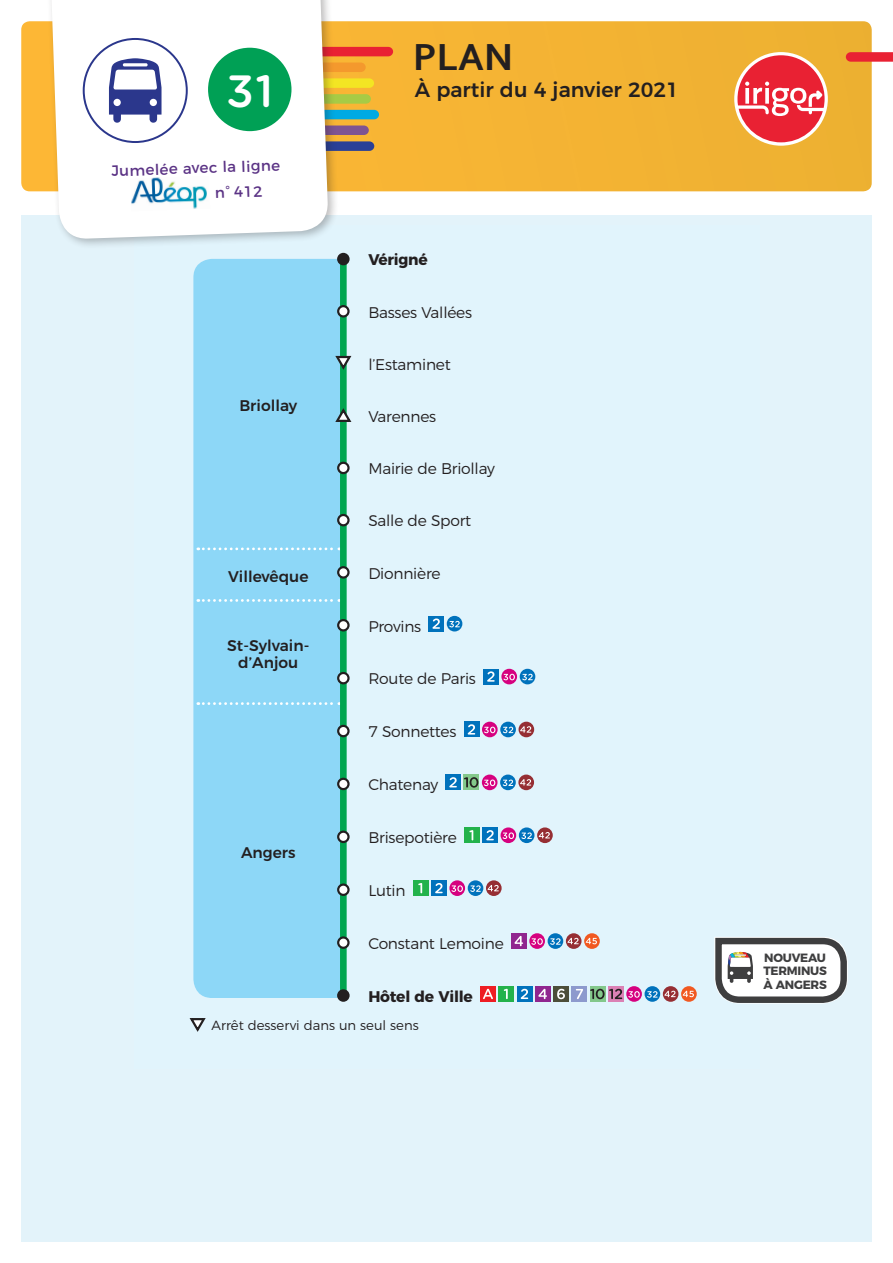
<style>
.page{position:relative;width:893px;height:1263px;background:#fff}
.page>*{position:absolute;margin:0;border:0;box-sizing:border-box;transform-origin:0 0}
.t1{font:500 45.15px "Gotham Rounded";color:#fff}
.t2{font:700 39.45px "Corbel";color:#231f20}
.t3{font:500 20.55px "Montserrat";color:#231f20}
.t4{font:300 15.45px "Montserrat";letter-spacing:-.015em;color:#231f20}
.t5{font:500 15.45px/16.5px "Montserrat";color:#231f20;text-align:center}
.t6{font:700 15.45px "Montserrat";letter-spacing:-.015em;color:#231f20}
.t7{font:15px/25.5px "Montserrat";color:#5b3385}
.t8{font:300 13.2px "Montserrat";color:#231f20}
.t9{font:700 12px/13.5px "Montserrat";letter-spacing:-.02em;color:#3e3e3f;text-align:justify}
</style>
<div class="page">
<div style="left:21px;top:215px;width:851px;height:1026px;background:#e3f3fa"></div>
<div style="left:193px;top:259px;width:147px;height:739px;background:#8dd7f7"></div>
<svg style="left:198px;top:547px;width:142px;height:3px"></svg>
<svg style="left:198px;top:599px;width:142px;height:3px"></svg>
<svg style="left:198px;top:702px;width:142px;height:3px"></svg>
<div style="left:340px;top:259px;width:7px;height:739px;background:#00a54f"></div>
<svg style="left:337px;top:253px;width:13px;height:12px"></svg>
<svg style="left:337px;top:305px;width:13px;height:13px"></svg>
<svg style="left:334px;top:354px;width:18px;height:18px"></svg>
<svg style="left:334px;top:406px;width:18px;height:18px"></svg>
<svg style="left:337px;top:462px;width:13px;height:12px"></svg>
<svg style="left:337px;top:514px;width:13px;height:12px"></svg>
<svg style="left:337px;top:566px;width:13px;height:13px"></svg>
<div style="left:428px;top:616px;width:16px;height:15px;background:#0072bc"></div>
<svg style="left:432px;top:618px;width:8px;height:11px"></svg>
<div style="left:447px;top:616px;width:15px;height:15px;background:#0072bc;border-radius:50%"></div>
<svg style="left:449px;top:621px;width:11px;height:6px"></svg>
<svg style="left:337px;top:619px;width:13px;height:12px"></svg>
<div style="left:483px;top:669px;width:16px;height:15px;background:#0072bc"></div>
<svg style="left:487px;top:671px;width:8px;height:11px"></svg>
<svg style="left:501px;top:669px;width:16px;height:15px"></svg>
<svg style="left:504px;top:674px;width:11px;height:6px"></svg>
<svg style="left:520px;top:669px;width:15px;height:15px"></svg>
<svg style="left:522px;top:674px;width:11px;height:6px"></svg>
<svg style="left:337px;top:672px;width:13px;height:12px"></svg>
<div style="left:464px;top:722px;width:15px;height:15px;background:#0072bc"></div>
<svg style="left:468px;top:724px;width:7px;height:10px"></svg>
<svg style="left:482px;top:722px;width:16px;height:15px"></svg>
<svg style="left:484px;top:727px;width:11px;height:6px"></svg>
<svg style="left:500px;top:722px;width:16px;height:15px"></svg>
<svg style="left:503px;top:727px;width:10px;height:6px"></svg>
<div style="left:519px;top:722px;width:15px;height:15px;background:#962e33;border-radius:50%"></div>
<svg style="left:520px;top:726px;width:11px;height:7px"></svg>
<svg style="left:337px;top:725px;width:13px;height:12px"></svg>
<div style="left:445px;top:774px;width:16px;height:16px;background:#0072bc"></div>
<svg style="left:449px;top:777px;width:8px;height:10px"></svg>
<div style="left:464px;top:774px;width:15px;height:16px;background:#83c88b"></div>
<svg style="left:464px;top:777px;width:14px;height:11px"></svg>
<svg style="left:482px;top:774px;width:15px;height:16px"></svg>
<svg style="left:484px;top:779px;width:11px;height:7px"></svg>
<svg style="left:500px;top:774px;width:16px;height:16px"></svg>
<svg style="left:503px;top:779px;width:10px;height:7px"></svg>
<svg style="left:518px;top:774px;width:16px;height:16px"></svg>
<svg style="left:520px;top:779px;width:11px;height:7px"></svg>
<svg style="left:337px;top:778px;width:13px;height:12px"></svg>
<div style="left:464px;top:827px;width:16px;height:16px;background:#23b24b"></div>
<svg style="left:469px;top:830px;width:4px;height:10px"></svg>
<div style="left:482px;top:827px;width:16px;height:16px;background:#0072bc"></div>
<svg style="left:486px;top:830px;width:8px;height:10px"></svg>
<div style="left:501px;top:827px;width:15px;height:16px;background:#d6017f;border-radius:50%"></div>
<svg style="left:503px;top:832px;width:11px;height:7px"></svg>
<div style="left:519px;top:827px;width:15px;height:16px;background:#0072bc;border-radius:50%"></div>
<svg style="left:521px;top:832px;width:11px;height:7px"></svg>
<svg style="left:537px;top:827px;width:16px;height:16px"></svg>
<svg style="left:539px;top:832px;width:11px;height:6px"></svg>
<svg style="left:337px;top:830px;width:13px;height:13px"></svg>
<div style="left:480px;top:986px;width:16px;height:16px;background:#ee1d23"></div>
<svg style="left:483px;top:989px;width:10px;height:10px"></svg>
<div style="left:498px;top:986px;width:16px;height:16px;background:#23b24b"></div>
<svg style="left:504px;top:989px;width:4px;height:10px"></svg>
<div style="left:517px;top:986px;width:15px;height:16px;background:#0072bc"></div>
<svg style="left:521px;top:989px;width:7px;height:10px"></svg>
<div style="left:535px;top:986px;width:16px;height:16px;background:#90268f"></div>
<svg style="left:538px;top:989px;width:9px;height:10px"></svg>
<div style="left:553px;top:986px;width:16px;height:16px;background:#4c4e39"></div>
<svg style="left:557px;top:989px;width:8px;height:10px"></svg>
<div style="left:571px;top:986px;width:16px;height:16px;background:#8d9acd"></div>
<svg style="left:576px;top:989px;width:7px;height:10px"></svg>
<div style="left:590px;top:986px;width:15px;height:16px;background:#83c88b"></div>
<div style="left:608px;top:986px;width:16px;height:16px;background:#db81b5"></div>
<svg style="left:590px;top:989px;width:32px;height:10px"></svg>
<svg style="left:626px;top:986px;width:16px;height:16px"></svg>
<svg style="left:628px;top:991px;width:12px;height:7px"></svg>
<div style="left:645px;top:986px;width:15px;height:16px;background:#0072bc;border-radius:50%"></div>
<svg style="left:647px;top:991px;width:11px;height:7px"></svg>
<svg style="left:663px;top:986px;width:15px;height:16px"></svg>
<svg style="left:664px;top:991px;width:12px;height:6px"></svg>
<svg style="left:681px;top:986px;width:16px;height:16px"></svg>
<svg style="left:683px;top:991px;width:11px;height:6px"></svg>
<svg style="left:337px;top:989px;width:13px;height:13px"></svg>
<div style="left:413px;top:880px;width:16px;height:16px;background:#23b24b"></div>
<svg style="left:418px;top:883px;width:4px;height:10px"></svg>
<div style="left:431px;top:880px;width:16px;height:16px;background:#0072bc"></div>
<svg style="left:435px;top:883px;width:8px;height:10px"></svg>
<svg style="left:449px;top:880px;width:16px;height:16px"></svg>
<svg style="left:452px;top:885px;width:11px;height:7px"></svg>
<svg style="left:468px;top:880px;width:15px;height:16px"></svg>
<svg style="left:470px;top:885px;width:11px;height:7px"></svg>
<svg style="left:486px;top:880px;width:16px;height:16px"></svg>
<svg style="left:488px;top:885px;width:11px;height:6px"></svg>
<svg style="left:337px;top:883px;width:13px;height:13px"></svg>
<div style="left:511px;top:933px;width:16px;height:16px;background:#90268f"></div>
<svg style="left:514px;top:936px;width:9px;height:10px"></svg>
<svg style="left:529px;top:933px;width:16px;height:16px"></svg>
<svg style="left:531px;top:938px;width:12px;height:7px"></svg>
<div style="left:548px;top:933px;width:15px;height:16px;background:#0072bc;border-radius:50%"></div>
<svg style="left:550px;top:938px;width:11px;height:7px"></svg>
<svg style="left:566px;top:933px;width:15px;height:16px"></svg>
<svg style="left:567px;top:938px;width:12px;height:6px"></svg>
<svg style="left:584px;top:933px;width:16px;height:16px"></svg>
<svg style="left:586px;top:938px;width:11px;height:6px"></svg>
<svg style="left:337px;top:936px;width:13px;height:13px"></svg>
<svg style="left:189px;top:1018px;width:17px;height:14px"></svg>
<div style="left:21px;top:21px;width:851px;height:170px;background:#f4b333;border-radius:9px"></div>
<svg style="left:339px;top:63px;width:27px;height:9px"></svg>
<svg style="left:339px;top:78px;width:35px;height:10px"></svg>
<svg style="left:339px;top:94px;width:32px;height:10px"></svg>
<svg style="left:339px;top:110px;width:40px;height:9px"></svg>
<svg style="left:339px;top:125px;width:30px;height:10px"></svg>
<svg style="left:339px;top:141px;width:35px;height:10px"></svg>
<svg style="left:339px;top:47px;width:54px;height:9px"></svg>
<svg style="left:734px;top:52px;width:94px;height:94px"></svg>
<svg style="left:737px;top:55px;width:88px;height:87px;background:#ee625c"></svg>
<div style="left:794px;top:91px;width:9px;height:10px;background:#e92133;border-radius:50%"></div>
<svg style="left:846px;top:52px;width:47px;height:10px"></svg>
<div style="left:46px;top:0;width:293px;height:250px;background:#231f20;opacity:.3"></div>
<svg style="left:50px;top:0;width:279px;height:240px;fill:#fff"></svg>
<div style="left:84px;top:39px;width:103px;height:103px;background:#fff;border-radius:50%"></div>
<div style="left:83px;top:38px;width:105px;height:105px;border:2px solid #2b378c;border-radius:50%"></div>
<svg style="left:109px;top:58px;width:53px;height:65px"></svg>
<img style="left:130px;top:176px;width:80px;height:35px">
<div style="left:208px;top:48px;width:83px;height:83px;background:#00a055;border-radius:50%"></div>
<svg style="left:714px;top:937px;width:134px;height:67px;background:#c5c5c6"></svg>
<h1 class="t1" style="left:226px;top:59px;width:48px">31</h1>
<p class="t7" style="left:213px;top:153px;width:68px;text-indent:-102px;rotate:-2deg">Jumelée avec la ligne n° 412</p>
<p class="t5" style="left:239px;top:396px;width:59px">Briollay</p>
<p class="t5" style="left:228px;top:567px;width:82px">Villevêque</p>
<p class="t5" style="left:227px;top:636px;width:84px">St-Sylvain&shy;d’Anjou</p>
<p class="t5" style="left:241px;top:843px;width:56px">Angers</p>
<h2 class="t2" style="left:413px;top:32px;width:101px">PLAN</h2>
<h3 class="t3" style="left:415px;top:73px;width:266px">À partir du 4 janvier 2021</h3>
<p class="t6" style="left:368px;top:247px;width:61px">Vérigné</p>
<p class="t4" style="left:368px;top:300px;width:105px">Basses Vallées</p>
<p class="t4" style="left:368px;top:352px;width:84px">l’Estaminet</p>
<p class="t4" style="left:368px;top:404px;width:69px">Varennes</p>
<p class="t4" style="left:368px;top:457px;width:128px">Mairie de Briollay</p>
<p class="t4" style="left:368px;top:509px;width:104px">Salle de Sport</p>
<p class="t4" style="left:368px;top:561px;width:74px">Dionnière</p>
<p class="t4" style="left:368px;top:614px;width:54px">Provins</p>
<p class="t4" style="left:368px;top:667px;width:109px">Route de Paris</p>
<p class="t4" style="left:368px;top:720px;width:90px">7 Sonnettes</p>
<p class="t4" style="left:368px;top:773px;width:71px">Chatenay</p>
<p class="t4" style="left:368px;top:825px;width:90px">Brisepotière</p>
<p class="t4" style="left:368px;top:878px;width:39px">Lutin</p>
<p class="t4" style="left:368px;top:931px;width:137px">Constant Lemoine</p>
<p class="t6" style="left:368px;top:983px;width:106px">Hôtel de Ville</p>
<p class="t8" style="left:212px;top:1014px;width:209px">Arrêt desservi dans un seul sens</p>
<p class="t9" style="left:763px;top:950px;width:65px">NOUVEAU TERMINUS À ANGERS</p>
</div>
